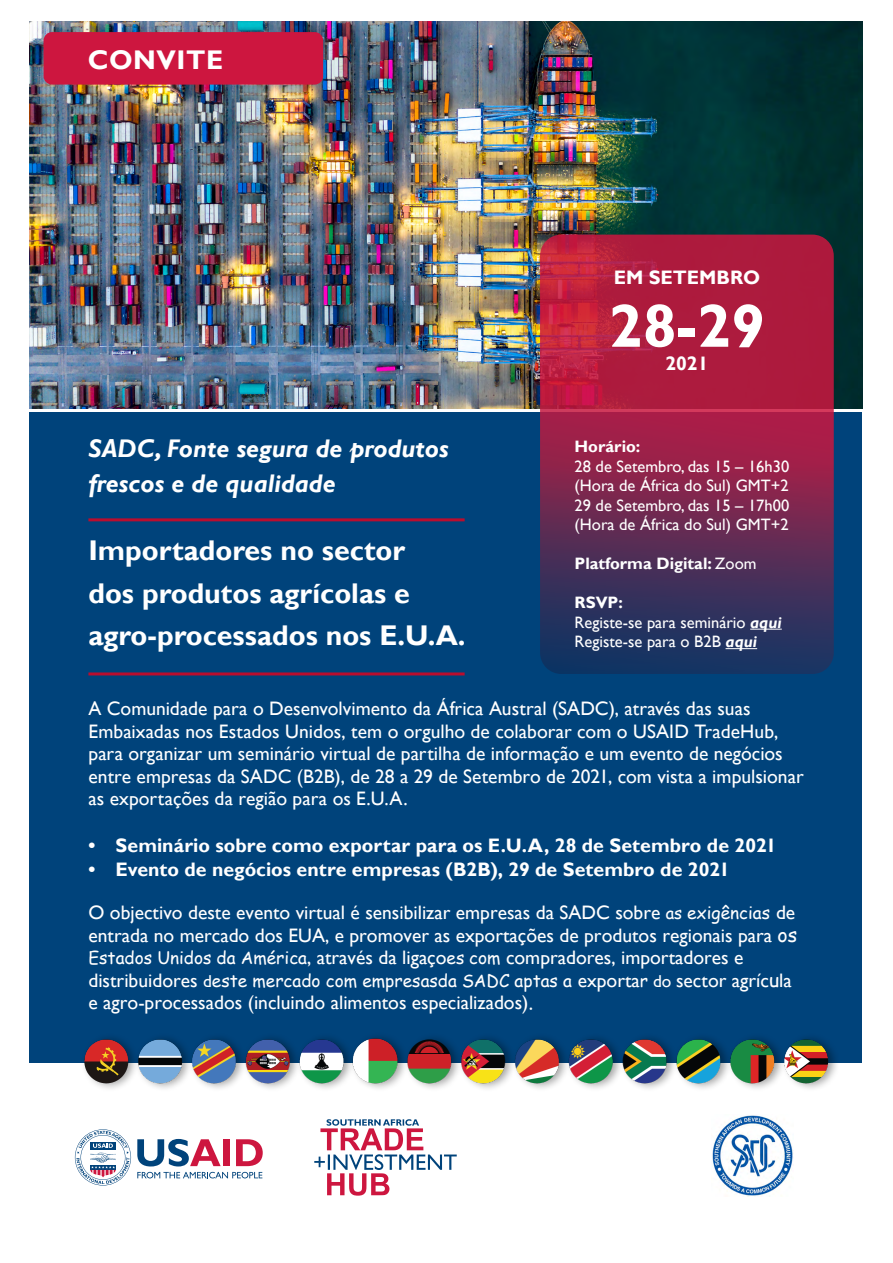
<style>
.page{position:relative;width:893px;height:1263px;background:#fff}
.page>*{position:absolute;margin:0;border:0;box-sizing:border-box;transform-origin:0 0}
.t1{font:700 61.5px "Gill Sans";color:#fff}
.t2{font:700 28.5px/42px "Gill Sans";color:#fff}
.t3{font:700 27px "Gill Sans";letter-spacing:.02em;color:#fff}
.t4{font:italic 700 25.5px/34.5px "Gill Sans";color:#fff}
.t5{font:19.5px/22.5px "Gill Sans";color:#fff}
.t6{font:700 19.5px "Gill Sans";color:#fff}
.t7{font:17.25px "Comic Sans MS";color:#fff}
.t8{font:16.5px/19.5px "Gill Sans";color:#fff;text-align:justify}
.t9{font:700 16.5px "Gill Sans";color:#fff}
.s1{font-weight:400}
.s2{font-weight:700}
.s3{font-weight:700;font-style:italic}
.s4{font-family:"Comic Sans MS";font-size:16.5px}
.s5{font-family:"Comic Sans MS";font-size:17.25px}
.s6{font-family:"Comic Sans MS"}
.s7{font-family:"Gill Sans";font-size:19.5px}
.s8{font-family:"Gill Sans"}
.s9{font-size:19.5px}
</style>
<div class="page">
<img style="left:30px;top:21px;width:832px;height:387px">
<div style="left:30px;top:412px;width:832px;height:650px;background:#00437b"></div>
<svg style="left:540px;top:235px;width:294px;height:439px"></svg>
<hr style="left:88px;top:672px;width:377px;height:3px;background:#ba0d2e">
<hr style="left:88px;top:518px;width:377px;height:3px;background:#ba0d2e">
<svg style="left:314px;top:1119px;width:143px;height:77px"></svg>
<svg style="left:137px;top:1172px;width:125px;height:6px"></svg>
<svg style="left:137px;top:1139px;width:84px;height:27px"></svg>
<div style="left:224px;top:1139px;width:6px;height:27px;background:#cd163f"></div>
<svg style="left:236px;top:1139px;width:27px;height:27px"></svg>
<svg style="left:75px;top:1129px;width:56px;height:56px"></svg>
<img style="left:712px;top:1115px;width:82px;height:81px">
<img style="left:58px;top:1037px;width:798px;height:52px">
<hr style="left:750px;top:629px;width:32px;height:1px;background:#fff">
<hr style="left:726px;top:648px;width:31px;height:1px;background:#fff">
<div style="left:44px;top:32px;width:279px;height:53px;background:#cd163f;border-radius:9px"></div>
<h3 class="t3" style="left:88px;top:44px;width:137px">CONVITE</h3>
<h3 class="t4" style="left:88px;top:432px;width:362px">SADC, Fonte segura de produtos frescos e de qualidade</h3>
<h2 class="t2" style="left:88px;top:531px;width:379px">Importadores no sector<br>dos produtos agrícolas e agro-processados nos E.U.A.</h2>
<p class="t6" style="left:614px;top:266px;width:148px">EM SETEMBRO</p>
<h1 class="t1" style="left:609px;top:289px;width:158px">28-29</h1>
<p class="t6" style="left:665px;top:352px;width:45px">2021</p>
<p class="t9" style="left:575px;top:437px;width:67px">Horário:</p>
<p class="t8" style="left:575px;top:457px;width:216px">28 de Setembro, das 15 – 16h30 (Hora de África do Sul) GMT+2<br>29 de Setembro, das 15 – 17h00 (Hora de África do Sul) GMT+2</p>
<p class="t9" style="left:575px;top:554px;width:183px">Platforma Digital: <span class="s1">Zoom</span></p>
<p class="t8" style="left:575px;top:593px;width:209px;text-align:left"><span class="s2">RSVP:<br></span>Registe-se para seminário <span class="s3">aqui<br></span>Registe-se para o B2B <span class="s3">aqui</span></p>
<p class="t5" style="left:88px;top:698px;width:717px">A Comunidade para o Desenvolvimento da África Austral (SADC), através das suas Embaixadas nos Estados Unidos, tem o orgulho de colaborar com o USAID TradeHub, para organizar um seminário virtual de partilha de informação e um evento de negócios entre empresas da SADC (B2B), de 28 a 29 de Setembro de 2021, com vista a impulsionar as exportações da região para os E.U.A.</p>
<p class="t6" style="left:88px;top:833px;width:690px">• Seminário sobre como exportar para os E.U.A, 28 de Setembro de 2021</p>
<p class="t6" style="left:88px;top:857px;width:643px">• Evento de negócios entre empresas (B2B), 29 de Setembro de 2021</p>
<p class="t5" style="left:88px;top:902px;width:710px;text-align:justify">O objectivo deste evento virtual é sensibilizar empresas da SADC sobre <span class="s4">as</span> <span class="s5">exigências</span> de entrada no mercado dos EUA, e promover as exportações de produtos regionais para <span class="s6">os </span><span class="s5">Estados Unidos da América</span>, através da ligaço<span class="s5">es com</span> compradores, importadores e</p>
<p class="t7" style="left:88px;top:968px;width:705px"><span class="s7">distribuidores</span> <span class="s8">d</span>este mercado com empresasda SADC aptas a <span class="s7">exporta</span>r <span class="s8">do</span> <span class="s7">sector agríc</span><span class="s9">u</span><span class="s7">la</span></p>
<p class="t5" style="left:88px;top:992px;width:446px">e agro-processados (incluindo alimentos especializados)<span class="s6">.</span></p>
</div>
